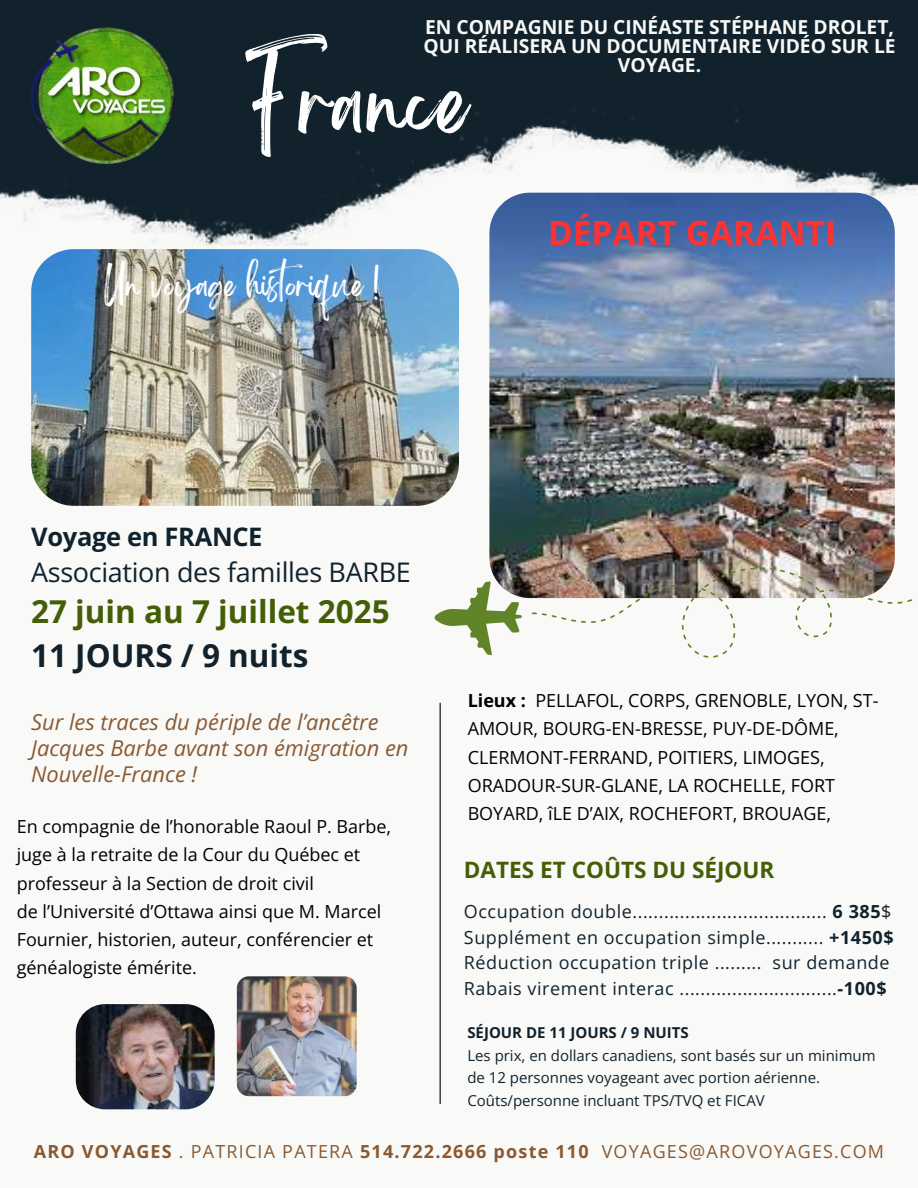
<style>
.page{position:relative;width:918px;height:1188px;background:#11222c}
.page>*{position:absolute;margin:0;border:0;box-sizing:border-box;transform-origin:0 0}
.t1{font:78px "Brightwall";color:#fff}
.t2{font:700 33.45px "Open Sans";color:#ff3131}
.t3{font:700 31.5px "Open Sans";color:#435e04}
.t4{font:700 31.5px "Open Sans";color:#11222c}
.t5{font:28.5px "Brightwall";color:#fff}
.t6{font:27px "Open Sans";letter-spacing:-.01em;color:#11222c}
.t7{font:700 25.5px "Open Sans";letter-spacing:-.01em;color:#11222c}
.t8{font:700 22.5px "Open Sans";color:#435e04}
.t9{font:italic 21.9px/26.2px "Open Sans";color:#895931}
.t10{font:700 19.2px/19.2px "Open Sans";color:#f8f8f7;text-align:center}
.t11{font:18px/28.2px "Open Sans";color:#000}
.t12{font:18px/25.8px "Open Sans";letter-spacing:.03em;color:#11222c}
.t13{font:18px "Open Sans";letter-spacing:.065em;color:#895931}
.t14{font:15px/22.5px "Open Sans";color:#11222c}
.t15{font:700 15px "Open Sans";color:#11222c}
.s1{font-weight:700}
</style>
<div class="page">
<img style="left:0;top:110px;width:918px;height:192px">
<div style="left:0;top:302px;width:918px;height:886px;background:#f9f9f8"></div>
<img style="left:489px;top:193px;width:406px;height:405px;border-radius:41px">
<img style="left:31px;top:249px;width:428px;height:257px;border-radius:43px">
<img style="left:237px;top:976px;width:120px;height:120px;border-radius:12px">
<hr style="left:440px;top:703px;width:1px;height:401px;background:#000">
<img style="left:31px;top:27px;width:148px;height:138px">
<svg style="left:434px;top:582px;width:88px;height:73px;background:#c2ccae"></svg>
<svg style="left:532px;top:567px;width:380px;height:90px;background:#d5d1cc"></svg>
<img style="left:76px;top:1004px;width:138px;height:105px;border-radius:29px">
<p class="t10" style="left:423px;top:17px;width:474px">EN COMPAGNIE DU CINÉASTE STÉPHANE DROLET,<br>QUI RÉALISERA UN DOCUMENTAIRE VIDÉO SUR LE<br>VOYAGE.</p>
<h1 class="t1" style="left:246px;top:74px;width:223px">France</h1>
<h3 class="t5" style="left:104px;top:275px;width:278px">Un voyage historique !</h3>
<h2 class="t2" style="left:548px;top:209px;width:289px">DÉPART GARANTI</h2>
<h3 class="t7" style="left:31px;top:518px;width:233px">Voyage en FRANCE</h3>
<h3 class="t6" style="left:31px;top:553px;width:381px">Association des familles BARBE</h3>
<h3 class="t3" style="left:31px;top:589px;width:360px">27 juin au 7 juillet 2025</h3>
<h3 class="t4" style="left:31px;top:633px;width:279px">11 JOURS / 9 nuits</h3>
<p class="t9" style="left:31px;top:708px;width:379px">Sur les traces du périple de l’ancêtre<br>Jacques Barbe avant son émigration en<br>Nouvelle-France !</p>
<p class="t11" style="left:17px;top:812px;width:376px">En compagnie de l’honorable Raoul P. Barbe, juge à la retraite de la Cour du Québec et professeur à la Section de droit civil<br>de l’Université d’Ottawa ainsi que M. Marcel Fournier, historien, auteur, conférencier et généalogiste émérite.</p>
<p class="t11" style="left:468px;top:686px;width:412px"><span class="s1">Lieux :</span> PELLAFOL, CORPS, GRENOBLE, LYON, ST-AMOUR, BOURG-EN-BRESSE, PUY-DE-DÔME, CLERMONT-FERRAND, POITIERS, LIMOGES, ORADOUR-SUR-GLANE, LA ROCHELLE, FORT BOYARD, îLE D’AIX, ROCHEFORT, BROUAGE,</p>
<p class="t8" style="left:464px;top:854px;width:312px">DATES ET COÛTS DU SÉJOUR</p>
<p class="t12" style="left:464px;top:898px;width:431px">Occupation double..................................... <span class="s1">6 385</span>$ Supplément en occupation simple........... <span class="s1">+1450$ </span>Réduction occupation triple ......... sur demande Rabais virement interac ..............................<span class="s1">-100$</span></p>
<p class="t15" style="left:467px;top:1022px;width:223px">SÉJOUR DE 11 JOURS / 9 NUITS</p>
<p class="t14" style="left:467px;top:1044px;width:410px">Les prix, en dollars canadiens, sont basés sur un minimum de 12 personnes voyageant avec portion aérienne.<br>Coûts/personne incluant TPS/TVQ et FICAV</p>
<p class="t13" style="left:34px;top:1139px;width:852px"><span class="s1">ARO VOYAGES</span> . PATRICIA PATERA <span class="s1">514.722.2666 poste 110</span> VOYAGES@AROVOYAGES.COM</p>
</div>
